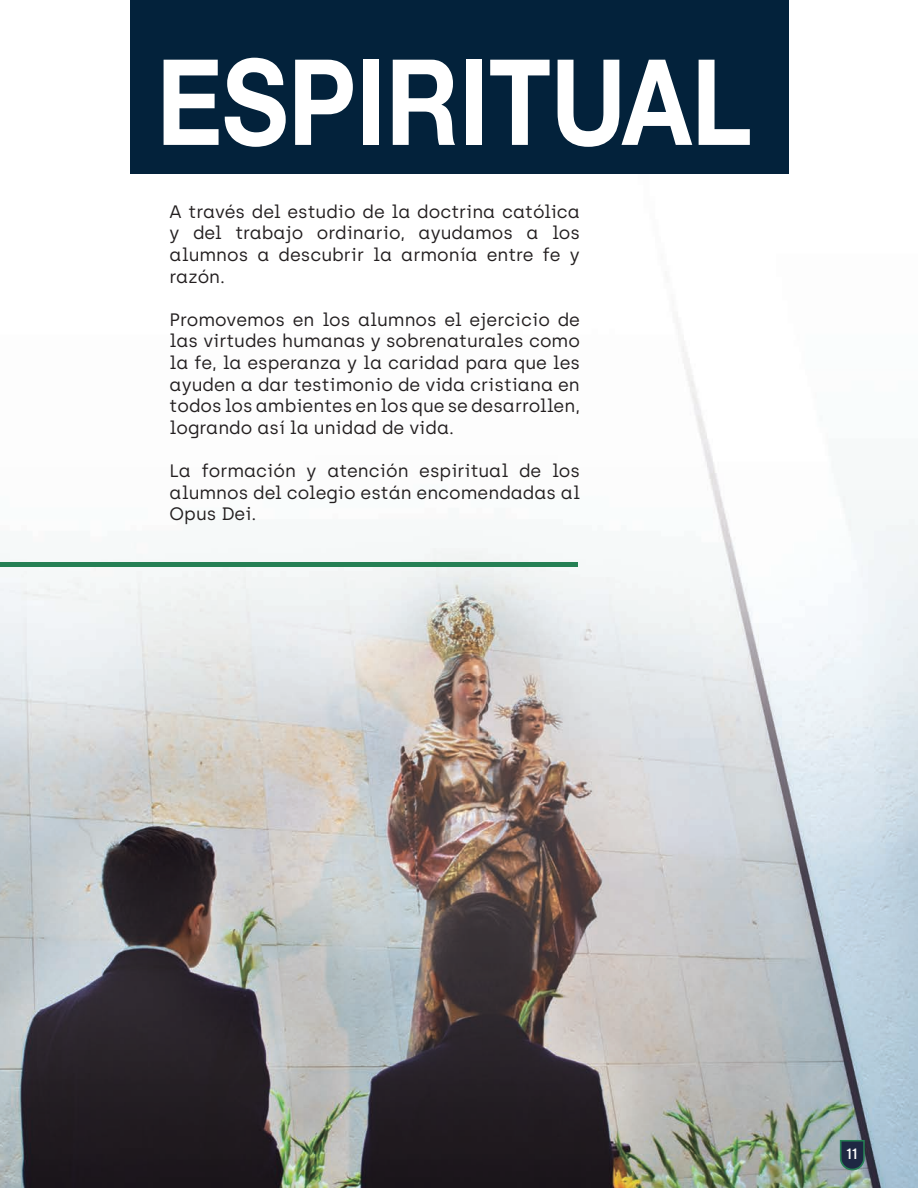
<style>
.page{position:relative;width:918px;height:1188px;background:#fff}
.page>*{position:absolute;margin:0;border:0;box-sizing:border-box;transform-origin:0 0}
.t1{font:700 119.4px "Helvetica Neue";color:#fff;scale:.85 1}
.t2{font:18px/21.6px "Archia";color:#231f20;text-align:justify}
.t3{font:500 15px "TT Norms";color:#fff}
</style>
<div class="page">
<img style="left:0;top:1px;width:918px;height:1187px">
<div style="left:130px;top:0;width:658px;height:174px;background:#03223b"></div>
<hr style="left:0;top:563px;width:577px;height:4px;background:#258054">
<svg style="left:840px;top:1140px;width:25px;height:30px"></svg>
<h1 class="t1" style="left:157px;top:9px;width:702px">ESPIRITUAL</h1>
<p class="t2" style="left:170px;top:201px;width:412px">A través del estudio de la doctrina católica y del trabajo ordinario, ayudamos a los alumnos a descubrir la armonía entre fe y razón.</p>
<p class="t2" style="left:170px;top:309px;width:412px">Promovemos en los alumnos el ejercicio de las virtudes humanas y sobrenaturales como la fe, la esperanza y la caridad para que les ayuden a dar testimonio de vida cristiana en todos los ambientes en los que se desarrollen, logrando así la unidad de vida.</p>
<p class="t2" style="left:170px;top:460px;width:412px">La formación y atención espiritual de los alumnos del colegio están encomendadas al Opus Dei.</p>
<p class="t3" style="left:847px;top:1144px;width:13px">11</p>
</div>
